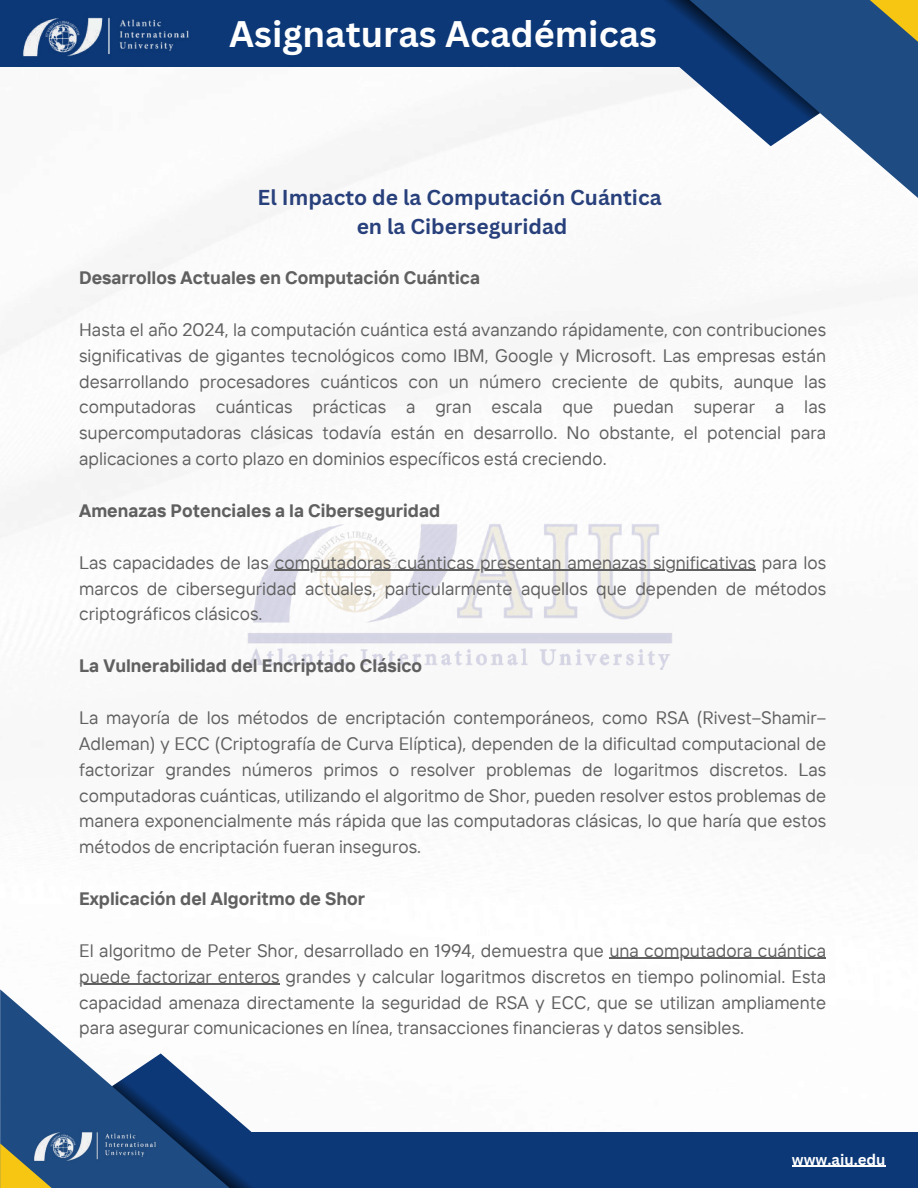
<style>
.page{position:relative;width:918px;height:1188px;background:#fff}
.page>*{position:absolute;margin:0;border:0;box-sizing:border-box;transform-origin:0 0}
.t1{font:700 36px "Canva Sans";color:#fff}
.t2{font:700 24px "Canva Sans";color:#fff}
.t3{font:700 21px/29.2px "Canva Sans";color:#28407b;text-align:center}
.t4{font:18px/25.8px "TT Interphases";color:#606060;text-align:justify}
.t5{font:700 18px "TT Interphases";color:#606060}
.t6{font:700 15px "Canva Sans";color:#fff}
</style>
<div class="page">
<img style="left:0;top:66px;width:895px;height:918px">
<img style="left:240px;top:518px;width:439px;height:151px">
<div style="left:0;top:0;width:699px;height:66px;background:#0c3877"></div>
<svg style="left:648px;top:0;width:270px;height:211px"></svg>
<svg style="left:828px;top:0;width:90px;height:55px"></svg>
<svg style="left:560px;top:0;width:260px;height:146px"></svg>
<img style="left:20px;top:17px;width:172px;height:50px">
<div style="left:175px;top:1132px;width:743px;height:56px;background:#0c3877"></div>
<svg style="left:0;top:989px;width:112px;height:199px;fill:#1e4b82"></svg>
<svg style="left:0;top:1143px;width:104px;height:45px"></svg>
<svg style="left:112px;top:1053px;width:140px;height:135px"></svg>
<img style="left:31px;top:1124px;width:127px;height:44px">
<hr style="left:792px;top:1166px;width:94px;height:1px;background:#fff">
<hr style="left:275px;top:570px;width:481px;height:1px;background:#606060">
<hr style="left:609px;top:958px;width:217px;height:1px;background:#606060">
<hr style="left:79px;top:984px;width:201px;height:1px;background:#606060">
<h2 class="t2" style="left:331px;top:8px;width:296px">AIU Student Publications</h2>
<h1 class="t1" style="left:229px;top:9px;width:429px">Asignaturas Académicas</h1>
<p class="t3" style="left:258px;top:182px;width:406px">El Impacto de la Computación Cuántica en la Ciberseguridad</p>
<p class="t5" style="left:79px;top:266px;width:402px">Desarrollos Actuales en Computación Cuántica</p>
<p class="t4" style="left:79px;top:316px;width:749px">Hasta el año 2024, la computación cuántica está avanzando rápidamente, con contribuciones significativas de gigantes tecnológicos como IBM, Google y Microsoft. Las empresas están desarrollando procesadores cuánticos con un número creciente de qubits, aunque las computadoras cuánticas prácticas a gran escala que puedan superar a las supercomputadoras clásicas todavía están en desarrollo. No obstante, el potencial para aplicaciones a corto plazo en dominios específicos está creciendo.</p>
<p class="t5" style="left:79px;top:499px;width:363px">Amenazas Potenciales a la Ciberseguridad</p>
<p class="t4" style="left:79px;top:549px;width:748px">Las capacidades de las computadoras cuánticas presentan amenazas significativas para los marcos de ciberseguridad actuales, particularmente aquellos que dependen de métodos criptográficos clásicos.</p>
<p class="t5" style="left:79px;top:654px;width:345px">La Vulnerabilidad del Encriptado Clásico</p>
<p class="t4" style="left:79px;top:704px;width:749px">La mayoría de los métodos de encriptación contemporáneos, como RSA (Rivest–Shamir– Adleman) y ECC (Criptografía de Curva Elíptica), dependen de la dificultad computacional de factorizar grandes números primos o resolver problemas de logaritmos discretos. Las computadoras cuánticas, utilizando el algoritmo de Shor, pueden resolver estos problemas de manera exponencialmente más rápida que las computadoras clásicas, lo que haría que estos métodos de encriptación fueran inseguros.</p>
<p class="t5" style="left:79px;top:887px;width:287px">Explicación del Algoritmo de Shor</p>
<p class="t4" style="left:79px;top:937px;width:749px">El algoritmo de Peter Shor, desarrollado en 1994, demuestra que una computadora cuántica puede factorizar enteros grandes y calcular logaritmos discretos en tiempo polinomial. Esta capacidad amenaza directamente la seguridad de RSA y ECC, que se utilizan ampliamente para asegurar comunicaciones en línea, transacciones financieras y datos sensibles.</p>
<p class="t6" style="left:792px;top:1149px;width:95px">www.aiu.edu</p>
</div>
